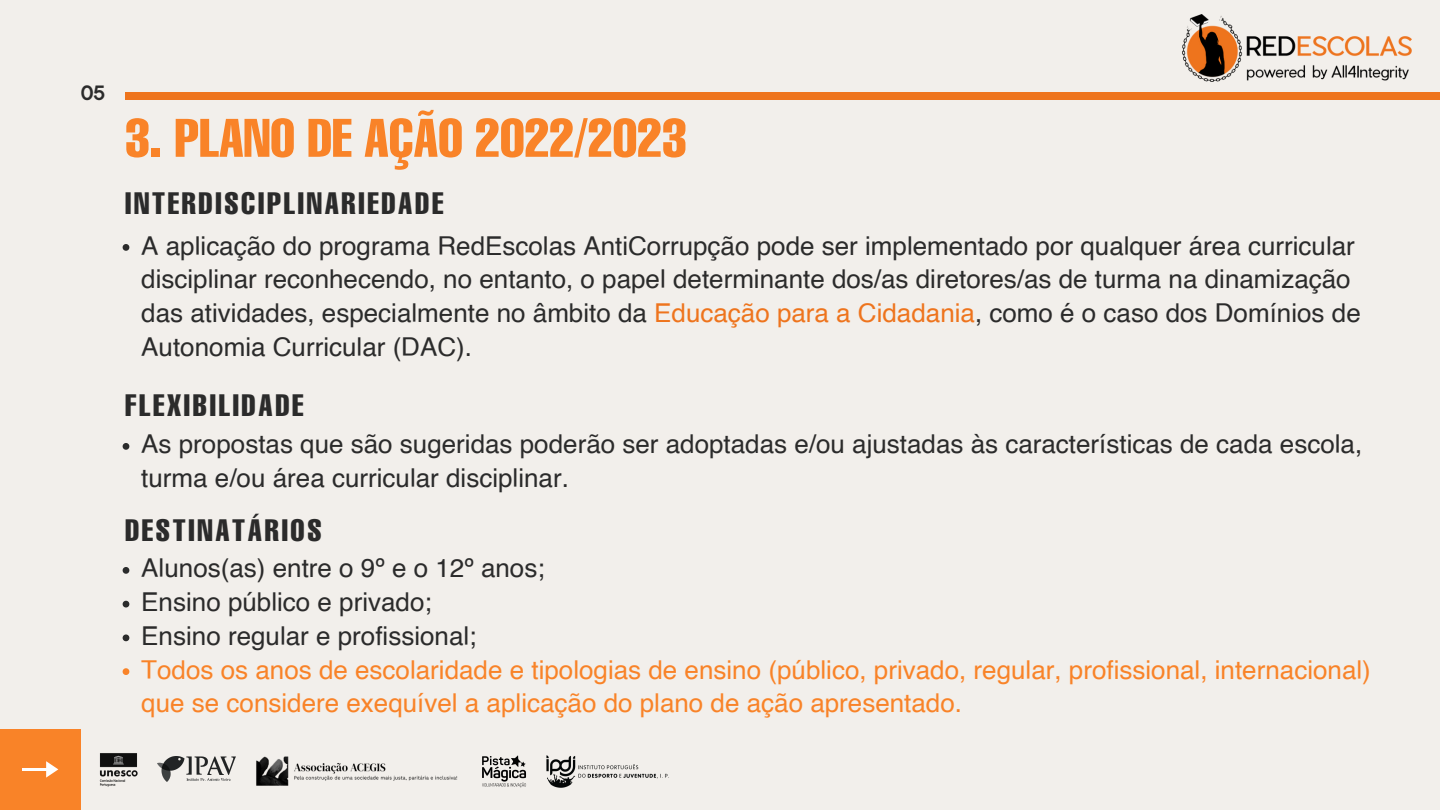
<style>
.page{position:relative;width:1440px;height:810px;background:#f2efeb}
.page>*{position:absolute;margin:0;border:0;box-sizing:border-box;transform-origin:0 0}
.t1{font:extra-condensed 53.3px "Helvetica";color:#f98328}
.t2{font:extra-condensed 30.5px "Helvetica";letter-spacing:.09em;color:#2b2b2b}
.t3{font:26px/33.8px "Helvetica";color:#2b2b2b}
.t4{font:26px/33.8px "Helvetica";color:#f98328}
.t5{font:700 21px "HK Grotesk";color:#2b2b2b}
.s1{color:#ee741d}
</style>
<div class="page">
<div style="left:0;top:729px;width:81px;height:81px;background:#f98328"></div>
<hr style="left:22px;top:768px;width:27px;height:3px;background:#fff">
<svg style="left:46px;top:761px;width:12px;height:17px"></svg>
<div style="left:125px;top:92px;width:1315px;height:7px;background:#ee741d"></div>
<img style="left:1182px;top:14px;width:230px;height:68px">
<img style="left:157px;top:756px;width:78px;height:26px">
<img style="left:99px;top:753px;width:39px;height:34px">
<img style="left:482px;top:755px;width:44px;height:33px">
<img style="left:256px;top:756px;width:202px;height:30px">
<img style="left:546px;top:755px;width:123px;height:33px">
<svg style="left:123px;top:244px;width:6px;height:7px"></svg>
<svg style="left:123px;top:443px;width:6px;height:7px"></svg>
<svg style="left:123px;top:567px;width:6px;height:7px"></svg>
<svg style="left:123px;top:601px;width:6px;height:6px"></svg>
<svg style="left:123px;top:634px;width:6px;height:7px"></svg>
<svg style="left:123px;top:668px;width:6px;height:7px"></svg>
<p class="t5" style="left:81px;top:81px;width:26px">05</p>
<h1 class="t1" style="left:125px;top:104px;width:563px">3. PLANO DE AÇÃO 2022/2023</h1>
<p class="t2" style="left:125px;top:184px;width:320px">INTERDISCIPLINARIEDADE</p>
<p class="t3" style="left:141px;top:231px;width:1221px">A aplicação do programa RedEscolas AntiCorrupção pode ser implementado por qualquer área curricular disciplinar reconhecendo, no entanto, o papel determinante dos/as diretores/as de turma na dinamização das atividades, especialmente no âmbito da <span class="s1">Educação para a Cidadania</span>, como é o caso dos Domínios de Autonomia Curricular (DAC).</p>
<p class="t2" style="left:125px;top:386px;width:180px">FLEXIBILIDADE</p>
<p class="t3" style="left:141px;top:430px;width:1222px">As propostas que são sugeridas poderão ser adoptadas e/ou ajustadas às características de cada escola, turma e/ou área curricular disciplinar.</p>
<p class="t2" style="left:125px;top:511px;width:198px">DESTINATÁRIOS</p>
<p class="t3" style="left:141px;top:554px;width:405px">Alunos(as) entre o 9º e o 12º anos;<br>Ensino público e privado;<br>Ensino regular e profissional;</p>
<p class="t4" style="left:141px;top:655px;width:1231px">Todos os anos de escolaridade e tipologias de ensino (público, privado, regular, profissional, internacional) que se considere exequível a aplicação do plano de ação apresentado.</p>
</div>
